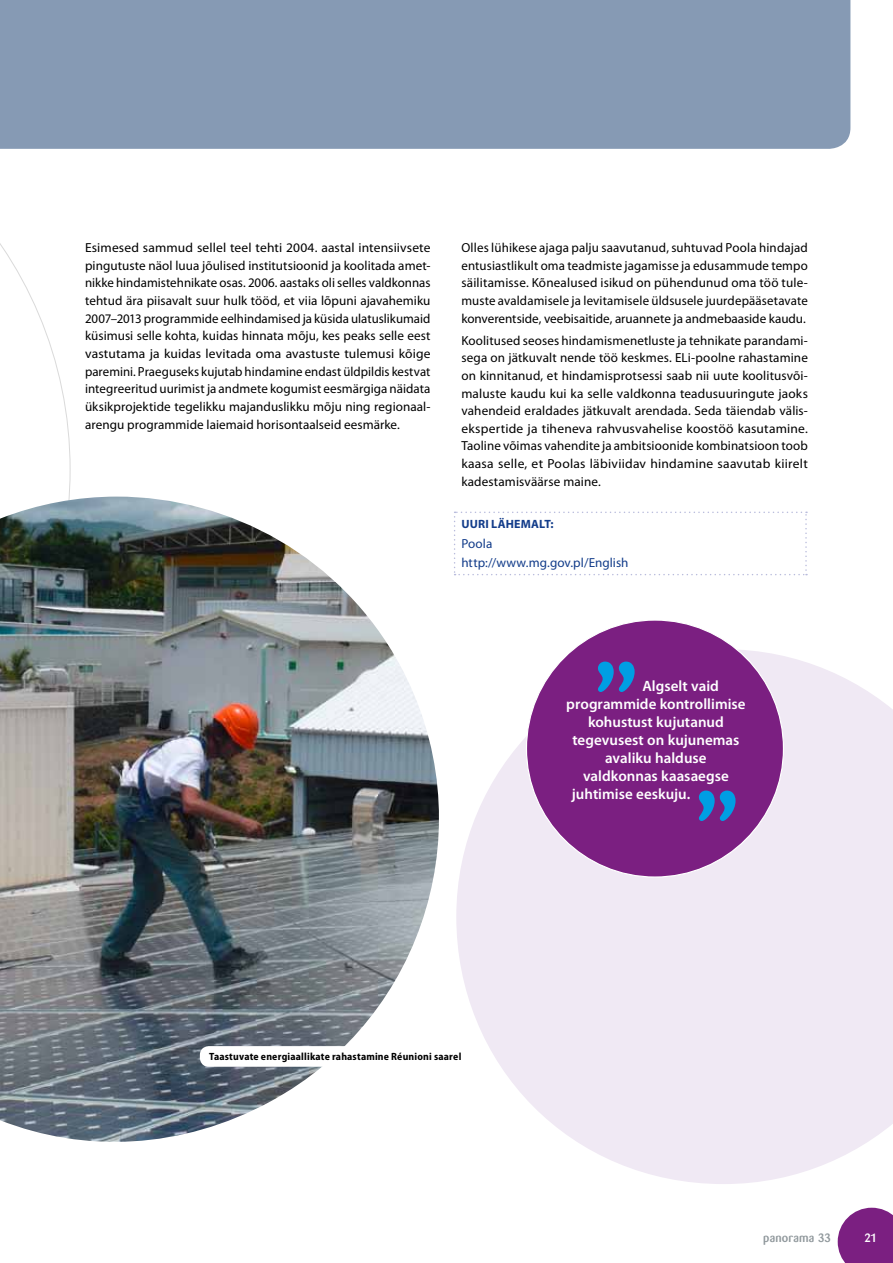
<style>
.page{position:relative;width:893px;height:1263px;background:#fff}
.page>*{position:absolute;margin:0;border:0;box-sizing:border-box;transform-origin:0 0}
.t1{font:700 100.5px "Barmeno";color:#009ee3}
.t2{font:600 15px "Myriad Pro";color:#fff}
.t3{font:13.2px/17.7px "Myriad Pro";letter-spacing:.005em;color:#000;text-align:justify}
.t4{font:13.2px/19.2px "Myriad Pro";letter-spacing:.005em;color:#123c8a}
.t5{font:700 12px "Myriad Pro";letter-spacing:.015em;color:#123c8a}
.t6{font:500 12px "Barmeno";letter-spacing:.02em;color:#90989c}
.t7{font:500 12px "Barmeno";color:#fff}
.t8{font:700 semi-condensed 10.5px "Myriad Pro";letter-spacing:.02em;color:#000}
</style>
<div class="page">
<svg style="left:0;top:243px;width:70px;height:254px"></svg>
<svg style="left:485px;top:650px;width:408px;height:534px;background:#f1ebf5"></svg>
<div style="left:0;top:0;width:850px;height:149px;background:#869ab4"></div>
<img style="left:0;top:497px;width:485px;height:645px">
<svg style="left:838px;top:1208px;width:55px;height:55px;background:#89378e"></svg>
<svg style="left:454px;top:512px;width:353px;height:63px"></svg>
<div style="left:200px;top:1046px;width:277px;height:21px;background:#fff;border-radius:9px"></div>
<div style="left:526px;top:620px;width:257px;height:257px;background:#7b1f81;border-radius:50%"></div>
<p class="t3" style="left:85px;top:239px;width:347px">Esimesed sammud sellel teel tehti 2004. aastal intensiivsete pingutuste näol luua jõulised institutsioonid ja koolitada amet&shy;nikke hindamistehnikate osas. 2006. aastaks oli selles valdkonnas tehtud ära piisavalt suur hulk tööd, et viia lõpuni ajavahemiku 2007–2013 programmide eelhindamised ja küsida ulatuslikumaid küsimusi selle kohta, kuidas hinnata mõju, kes peaks selle eest vastutama ja kuidas levitada oma avastuste tulemusi kõige paremini. Praeguseks kujutab hindamine endast üldpildis kestvat integreeritud uurimist ja andmete kogumist eesmärgiga näidata üksikprojektide tegelikku majanduslikku mõju ning regionaal&shy;arengu programmide laiemaid horisontaalseid eesmärke.</p>
<p class="t3" style="left:461px;top:239px;width:348px">Olles lühikese ajaga palju saavutanud, suhtuvad Poola hindajad entusiastlikult oma teadmiste jagamisse ja edusammude tempo säilitamisse. Kõnealused isikud on pühendunud oma töö tule&shy;muste avaldamisele ja levitamisele üldsusele juurdepääsetavate konverentside, veebisaitide, aruannete ja andmebaaside kaudu.</p>
<p class="t3" style="left:461px;top:332px;width:348px">Koolitused seoses hindamismenetluste ja tehnikate parandami&shy;sega on jätkuvalt nende töö keskmes. ELi-poolne rahastamine on kinnitanud, et hindamisprotsessi saab nii uute koolitusvõi&shy;maluste kaudu kui ka selle valdkonna teadusuuringute jaoks vahendeid eraldades jätkuvalt arendada. Seda täiendab välis&shy;ekspertide ja tiheneva rahvusvahelise koostöö kasutamine.<br>Taoline võimas vahendite ja ambitsioonide kombinatsioon toob kaasa selle, et Poolas läbiviidav hindamine saavutab kiirelt kadestamisväärse maine.</p>
<p class="t5" style="left:461px;top:517px;width:16px">UURI</p>
<p class="t5" style="left:491px;top:517px;width:32px">LÄHEMALT</p>
<p class="t5" style="left:550px;top:517px;width:5px">:</p>
<p class="t4" style="left:461px;top:534px;width:169px">Poola http://www.mg.gov.pl/English</p>
<p class="t8" style="left:209px;top:1051px;width:254px">Taastuvate energiaallikate rahastamine Réunioni saarel</p>
<h1 class="t1" style="left:593px;top:583px;width:48px">„</h1>
<p class="t2" style="left:642px;top:677px;width:78px">Algselt vaid</p>
<p class="t2" style="left:566px;top:695px;width:181px">programmide kontrollimise</p>
<p class="t2" style="left:588px;top:713px;width:137px">kohustust kujutanud</p>
<p class="t2" style="left:572px;top:731px;width:169px">tegevusest on kujunemas</p>
<p class="t2" style="left:605px;top:749px;width:103px">avaliku halduse</p>
<p class="t2" style="left:583px;top:767px;width:147px">valdkonnas kaasaegse</p>
<p class="t2" style="left:572px;top:785px;width:120px">juhtimise eeskuju.</p>
<h1 class="t1" style="left:694px;top:712px;width:48px">„</h1>
<p class="t6" style="left:763px;top:1230px;width:69px">panorama 33</p>
<p class="t7" style="left:864px;top:1231px;width:14px">21</p>
</div>
